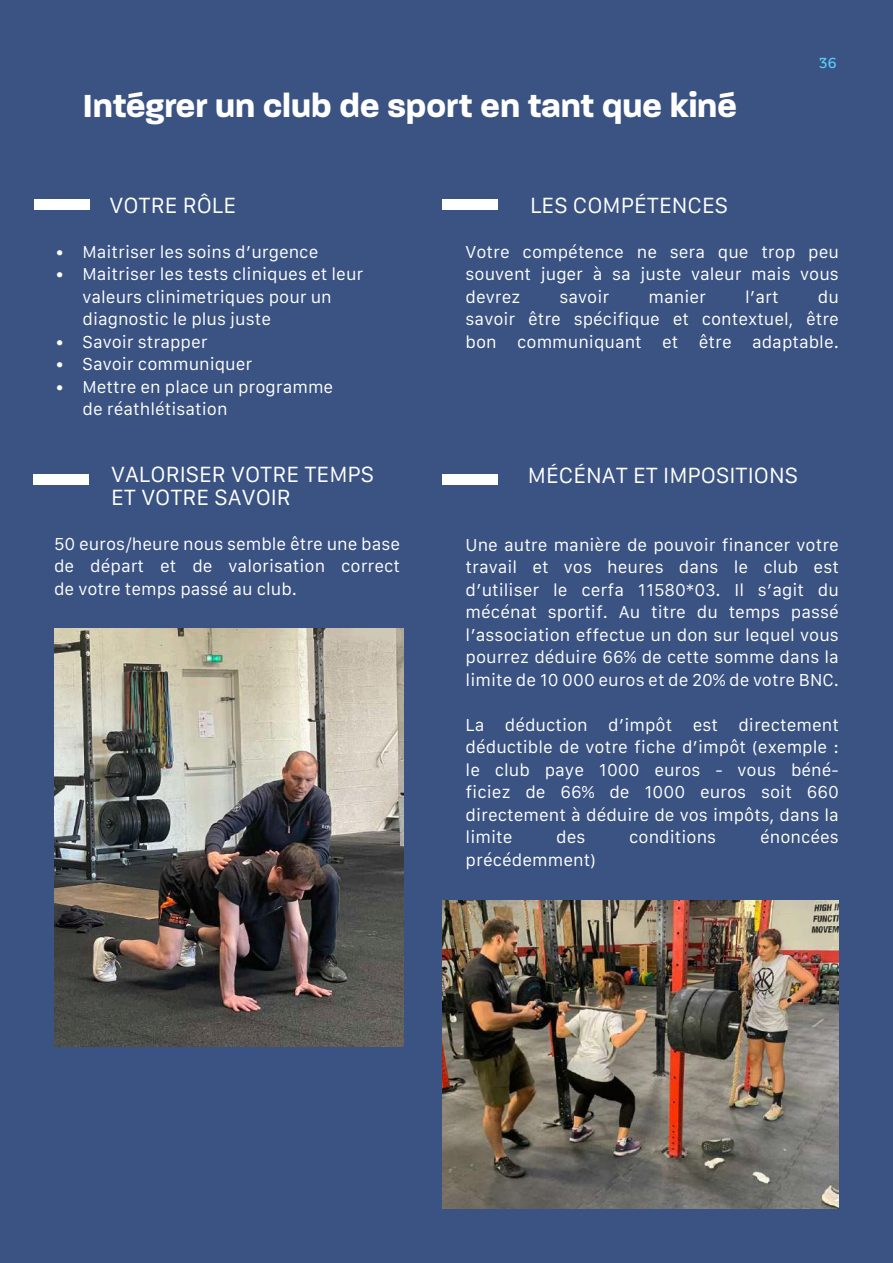
<style>
.page{position:relative;width:893px;height:1263px;background:#3a5383}
.page>*{position:absolute;margin:0;border:0;box-sizing:border-box;transform-origin:0 0}
.t1{font:700 34.5px "Paralucent";color:#fff}
.t2{font:21px/22.5px "Galvji";color:#fff}
.t3{font:16.5px/22.5px "Galvji";color:#fff;text-align:justify}
.t4{font:500 13.5px "Mokoko";color:#5accf5}
</style>
<div class="page">
<div style="left:33px;top:475px;width:56px;height:10px;background:#fff"></div>
<div style="left:442px;top:474px;width:56px;height:11px;background:#fff"></div>
<div style="left:34px;top:199px;width:56px;height:11px;background:#fff"></div>
<div style="left:442px;top:199px;width:55px;height:11px;background:#fff"></div>
<img style="left:54px;top:628px;width:350px;height:418px">
<img style="left:442px;top:901px;width:397px;height:308px">
<h1 class="t1" style="left:83px;top:85px;width:655px">Intégrer un club de sport en tant que kiné</h1>
<p class="t4" style="left:819px;top:53px;width:19px">36</p>
<p class="t2" style="left:110px;top:194px;width:128px">VOTRE RÔLE</p>
<p class="t3" style="left:56px;top:241px;width:264px">• Maitriser les soins d’urgence</p>
<p class="t3" style="left:83px;top:263px;width:282px;text-align:left;text-indent:-27px">• Maitriser les tests cliniques et leur valeurs clinimetriques pour un diagnostic le plus juste</p>
<p class="t3" style="left:56px;top:331px;width:154px">• Savoir strapper</p>
<p class="t3" style="left:56px;top:353px;width:198px">• Savoir communiquer</p>
<p class="t3" style="left:83px;top:376px;width:252px;text-indent:-27px">• Mettre en place un programme de réathlétisation</p>
<p class="t2" style="left:111px;top:464px;width:265px">VALORISER VOTRE TEMPS<br>ET VOTRE SAVOIR</p>
<p class="t3" style="left:54px;top:533px;width:348px">50 euros/heure nous semble être une base de départ et de valorisation correct de votre temps passé au club.</p>
<p class="t2" style="left:530px;top:194px;width:200px">LES COMPÉTENCES</p>
<p class="t3" style="left:466px;top:241px;width:375px">Votre compétence ne sera que trop peu souvent juger à sa juste valeur mais vous devrez</p>
<p class="t3" style="left:560px;top:286px;width:51px">savoir</p>
<p class="t3" style="left:648px;top:286px;width:59px">manier</p>
<p class="t3" style="left:745px;top:286px;width:35px">l’art</p>
<p class="t3" style="left:466px;top:286px;width:375px;text-indent:352px">du savoir être spécifique et contextuel, être bon communiquant et être adaptable.</p>
<p class="t2" style="left:528px;top:465px;width:272px">MÉCÉNAT ET IMPOSITIONS</p>
<p class="t3" style="left:466px;top:534px;width:375px">Une autre manière de pouvoir financer votre travail et vos heures dans le club est d’utiliser le cerfa 11580*03. Il s’agit du mécénat sportif. Au titre du temps passé l’association effectue un don sur lequel vous pourrez déduire 66% de cette somme dans la limite de 10 000 euros et de 20% de votre BNC.</p>
<p class="t3" style="left:466px;top:714px;width:375px">La déduction d’impôt est directement déductible de votre fiche d’impôt (exemple : le club paye 1000 euros - vous béné&shy;ficiez de 66% de 1000 euros soit 660 directement à déduire de vos impôts, dans la limite</p>
<p class="t3" style="left:556px;top:826px;width:31px">des</p>
<p class="t3" style="left:629px;top:826px;width:89px">conditions</p>
<p class="t3" style="left:760px;top:826px;width:80px">énoncées</p>
<p class="t3" style="left:466px;top:849px;width:132px">précédemment)</p>
</div>
